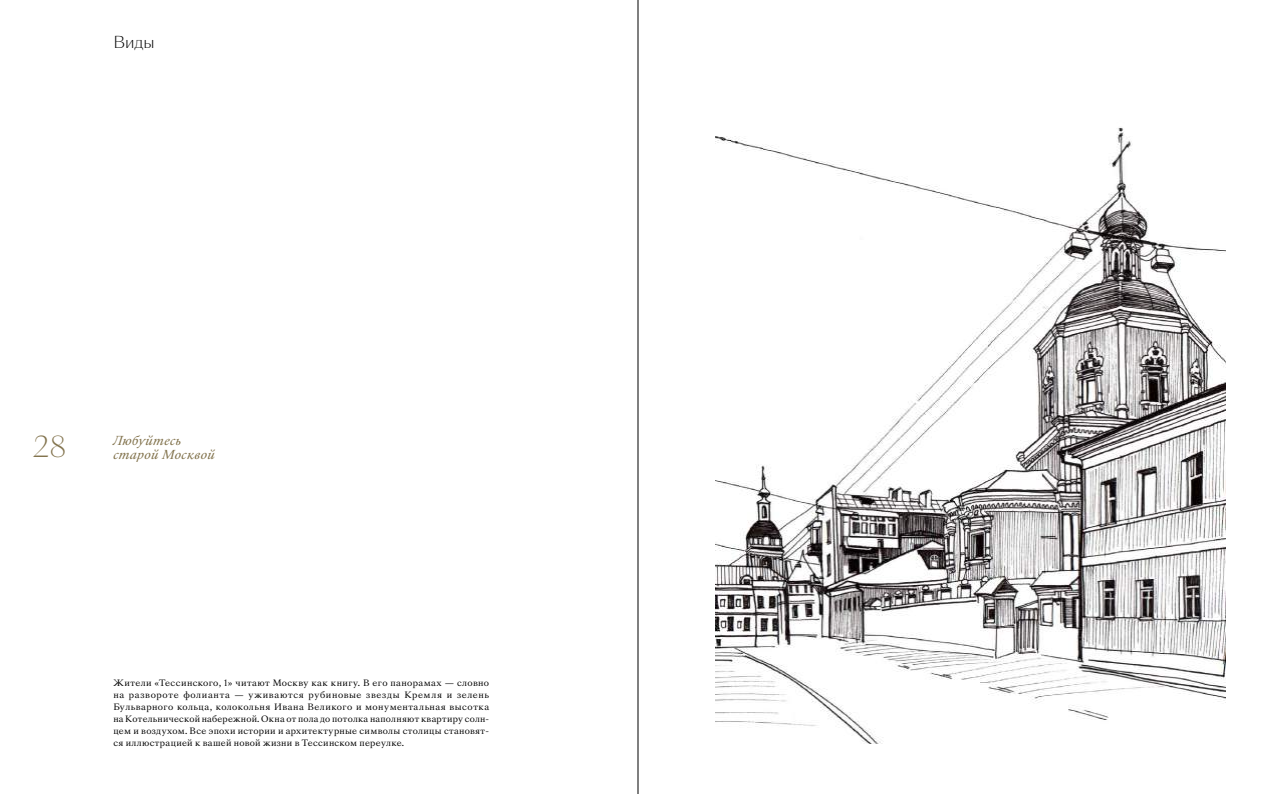
<style>
.page{position:relative;width:1276px;height:794px;background:#fff}
.page>*{position:absolute;margin:0;border:0;box-sizing:border-box;transform-origin:0 0}
.t1{font:300 28px "Sang Bleu Sunrise";color:#83744e}
.t2{font:300 16px "Sang Bleu Sunrise";color:#000}
.t3{font:italic 12px/14px "Sang Bleu Versailles";letter-spacing:.03em;color:#83744e}
.t4{font:8.5px/12px "Sang Bleu Versailles";letter-spacing:.03em;color:#000;text-align:justify}
</style>
<div class="page">
<img style="left:716px;top:127px;width:509px;height:617px">
<hr style="left:637px;top:0;width:1px;height:794px;background:#000">
<h2 class="t2" style="left:113px;top:31px;width:43px">Виды</h2>
<h1 class="t1" style="left:33px;top:428px;width:35px">28</h1>
<h3 class="t3" style="left:113px;top:434px;width:103px">Любуйтесь старой Москвой</h3>
<p class="t4" style="left:113px;top:677px;width:377px">Жители «Тессинского, 1» читают Москву как книгу. В его панорамах — словно на развороте фолианта — уживаются рубиновые звезды Кремля и зелень Бульварного кольца, колокольня Ивана Великого и монументальная высотка на Котельнической набережной. Окна от пола до потолка наполняют квартиру солн&shy;цем и воздухом. Все эпохи истории и архитектурные символы столицы становят&shy;ся иллюстрацией к вашей новой жизни в Тессинском переулке.</p>
</div>
